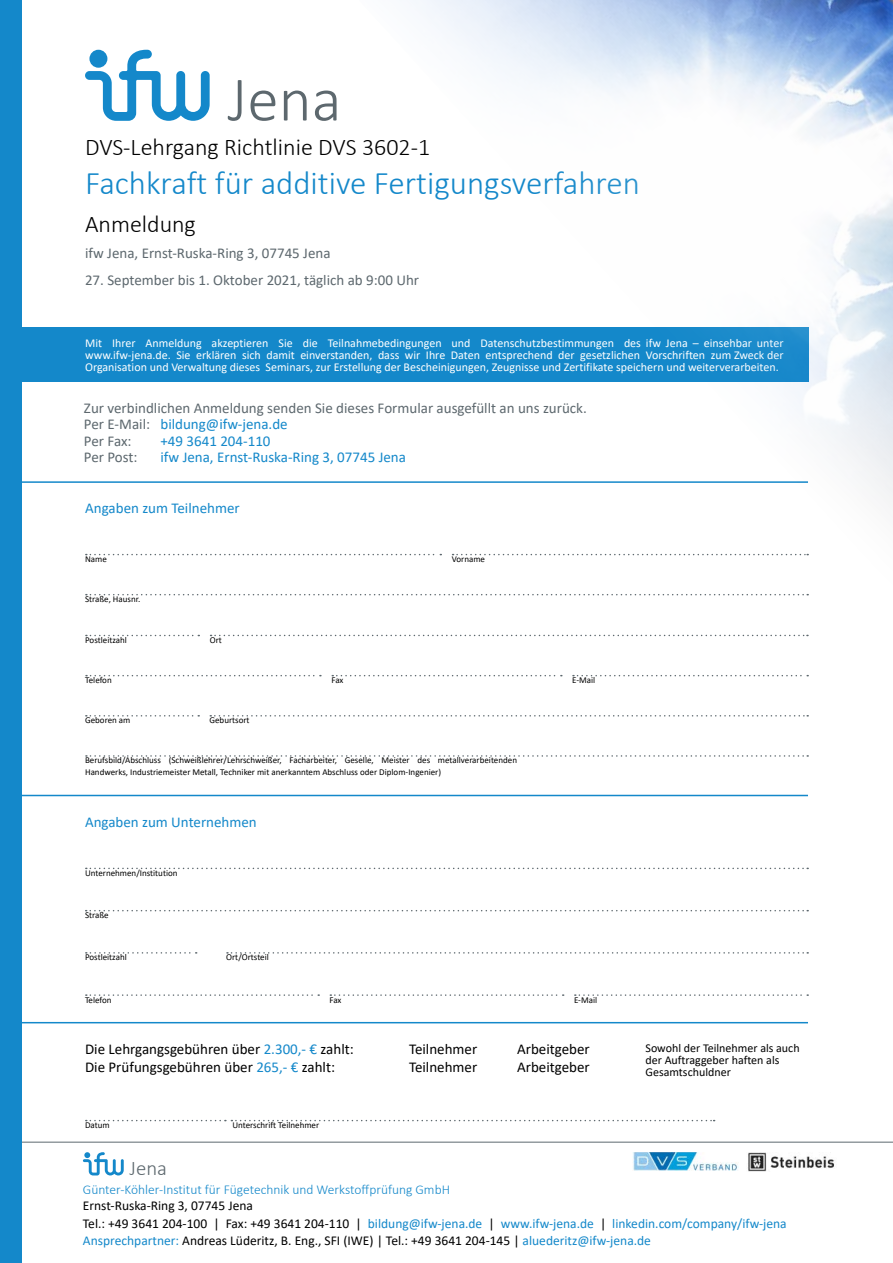
<style>
.page{position:relative;width:893px;height:1263px;background:#fff}
.page>*{position:absolute;margin:0;border:0;box-sizing:border-box;transform-origin:0 0}
.t1{font:300 63.45px "Calibri";color:#5d686e}
.t2{font:300 33px "Calibri";color:#1488ca}
.t3{font:300 24px "Calibri";color:#000}
.t4{font:300 20.85px "Calibri";color:#5d686e}
.t5{font:15px/16.5px "Calibri";color:#5d686e}
.t6{font:15px "Calibri";color:#000}
.t7{font:15px "Calibri";color:#1488ca}
.t8{font:13.5px/18px "Calibri";color:#000}
.t9{font:300 13.5px "Calibri";color:#1488ca}
.t10{font:12px/12px "Calibri";color:#fff;text-align:justify}
.t11{font:12px/12px "Calibri";color:#000}
.t12{font:9px/12px "Calibri";color:#000}
.s1{color:#1488ca}
</style>
<div class="page">
<svg style="left:86px;top:1120px;width:629px;height:1px"></svg>
<svg style="left:86px;top:910px;width:722px;height:1px"></svg>
<svg style="left:86px;top:952px;width:111px;height:1px"></svg>
<svg style="left:227px;top:952px;width:581px;height:1px"></svg>
<svg style="left:86px;top:994px;width:233px;height:2px"></svg>
<svg style="left:330px;top:994px;width:234px;height:2px"></svg>
<svg style="left:86px;top:868px;width:722px;height:1px"></svg>
<svg style="left:575px;top:994px;width:233px;height:2px"></svg>
<svg style="left:86px;top:554px;width:245px;height:1px"></svg>
<svg style="left:86px;top:594px;width:243px;height:1px"></svg>
<svg style="left:86px;top:635px;width:113px;height:1px"></svg>
<svg style="left:86px;top:715px;width:113px;height:1px"></svg>
<svg style="left:210px;top:715px;width:598px;height:1px"></svg>
<svg style="left:211px;top:635px;width:120px;height:1px"></svg>
<svg style="left:86px;top:675px;width:235px;height:1px"></svg>
<svg style="left:573px;top:675px;width:235px;height:1px"></svg>
<svg style="left:332px;top:675px;width:230px;height:1px"></svg>
<svg style="left:86px;top:755px;width:722px;height:2px"></svg>
<div style="left:0;top:328px;width:808px;height:54px;background:#1488ca"></div>
<hr style="left:0;top:1142px;width:893px;height:1px;background:#5d686e">
<svg style="left:83px;top:1152px;width:41px;height:23px"></svg>
<img style="left:633px;top:1152px;width:106px;height:18px">
<img style="left:748px;top:1153px;width:87px;height:18px">
<div style="left:0;top:0;width:21px;height:1263px;background:#1488ca"></div>
<svg style="left:85px;top:50px;width:125px;height:71px"></svg>
<hr style="left:10px;top:481px;width:798px;height:2px;background:#1488ca">
<hr style="left:10px;top:795px;width:798px;height:1px;background:#1488ca">
<hr style="left:10px;top:1022px;width:798px;height:1px;background:#1488ca">
<img style="left:331px;top:0;width:562px;height:637px">
<h1 class="t1" style="left:227px;top:60px;width:116px">Jena</h1>
<h3 class="t3" style="left:85px;top:132px;width:347px">DVS-Lehrgang Richtlinie DVS 3602-1</h3>
<h2 class="t2" style="left:85px;top:163px;width:556px">Fachkraft für additive Fertigungsverfahren</h2>
<h3 class="t3" style="left:85px;top:209px;width:112px">Anmeldung</h3>
<h3 class="t5" style="left:85px;top:245px;width:247px">ifw Jena, Ernst-Ruska-Ring 3, 07745 Jena</h3>
<h3 class="t5" style="left:85px;top:271px;width:336px">27. September bis 1. Oktober 2021, täglich ab 9:00 Uhr</h3>
<p class="t10" style="left:85px;top:337px;width:700px">Mit Ihrer Anmeldung akzeptieren Sie die Teilnahmebedingungen und Datenschutzbestimmungen des ifw Jena – einsehbar unter www.ifw-jena.de. Sie erklären sich damit einverstanden, dass wir Ihre Daten entsprechend der gesetzlichen Vorschriften zum Zweck der Organisation und Verwaltung dieses Seminars, zur Erstellung der Bescheinigungen, Zeugnisse und Zertifikate speichern und weiterverarbeiten.</p>
<h3 class="t5" style="left:84px;top:399px;width:504px">Zur verbindlichen Anmeldung senden Sie dieses Formular ausgefüllt an uns zurück.<br>Per E-Mail: <span class="s1">bildung@ifw-jena.de<br></span>Per Fax:</h3>
<h3 class="t7" style="left:160px;top:430px;width:112px">+49 3641 204-110</h3>
<h3 class="t5" style="left:84px;top:448px;width:55px">Per Post:</h3>
<h3 class="t7" style="left:160px;top:447px;width:247px">ifw Jena, Ernst-Ruska-Ring 3, 07745 Jena</h3>
<h3 class="t7" style="left:85px;top:498px;width:156px">Angaben zum Teilnehmer</h3>
<p class="t12" style="left:85px;top:553px;width:23px">Name</p>
<p class="t12" style="left:452px;top:553px;width:35px">Vorname</p>
<p class="t12" style="left:85px;top:593px;width:57px">Straße, Hausnr.</p>
<p class="t12" style="left:85px;top:634px;width:43px">Postleitzahl</p>
<p class="t12" style="left:210px;top:634px;width:14px">Ort</p>
<p class="t12" style="left:85px;top:674px;width:28px">Telefon</p>
<p class="t12" style="left:331px;top:674px;width:14px">Fax</p>
<p class="t12" style="left:572px;top:674px;width:25px">E-Mail</p>
<p class="t12" style="left:85px;top:714px;width:47px">Geboren am</p>
<p class="t12" style="left:209px;top:714px;width:42px">Geburtsort</p>
<p class="t12" style="left:85px;top:754px;width:433px">Berufsbild/Abschluss (Schweißlehrer/Lehrschweißer, Facharbeiter, Geselle, Meister des metallverarbeitenden<br>Handwerks, Industriemeister Metall, Techniker mit anerkanntem Abschluss oder Diplom-Ingenier)</p>
<h3 class="t7" style="left:85px;top:811px;width:173px">Angaben zum Unternehmen</h3>
<p class="t12" style="left:85px;top:867px;width:94px">Unternehmen/Institution</p>
<p class="t12" style="left:85px;top:909px;width:25px">Straße</p>
<p class="t12" style="left:85px;top:951px;width:43px">Postleitzahl</p>
<p class="t12" style="left:226px;top:951px;width:44px">Ort/Ortsteil</p>
<p class="t12" style="left:85px;top:993px;width:28px">Telefon</p>
<p class="t12" style="left:330px;top:993px;width:14px">Fax</p>
<p class="t12" style="left:574px;top:993px;width:25px">E-Mail</p>
<h3 class="t6" style="left:85px;top:1038px;width:270px">Die Lehrgangsgebühren über <span class="s1">2.300,- €</span> zahlt:</h3>
<h3 class="t6" style="left:409px;top:1038px;width:70px">Teilnehmer</h3>
<h3 class="t6" style="left:517px;top:1038px;width:74px">Arbeitgeber</h3>
<h3 class="t6" style="left:85px;top:1056px;width:252px">Die Prüfungsgebühren über <span class="s1">265,- €</span> zahlt:</h3>
<h3 class="t6" style="left:409px;top:1056px;width:70px">Teilnehmer</h3>
<h3 class="t6" style="left:517px;top:1056px;width:74px">Arbeitgeber</h3>
<p class="t12" style="left:85px;top:1119px;width:26px">Datum</p>
<p class="t12" style="left:232px;top:1119px;width:88px">Unterschrift Teilnehmer</p>
<h3 class="t4" style="left:130px;top:1155px;width:39px">Jena</h3>
<h3 class="t9" style="left:83px;top:1181px;width:369px">Günter-Köhler-Institut für Fügetechnik und Werkstoffprüfung GmbH</h3>
<h3 class="t11" style="left:645px;top:1041px;width:156px">Sowohl der Teilnehmer als auch der Auftraggeber haften als<br>Gesamtschuldner</h3>
<h3 class="t8" style="left:83px;top:1196px;width:705px">Ernst-Ruska-Ring 3, 07745 Jena<br>Tel.: +49 3641 204-100 | Fax: +49 3641 204-110 | <span class="s1">bildung@ifw-jena.de</span> | <span class="s1">www.ifw-jena.de</span> | <span class="s1">linkedin.com/company/ifw-jena</span></h3>
<h3 class="t8" style="left:83px;top:1231px;width:570px"><span class="s1">Ansprechpartner:</span> Andreas Lüderitz, B. Eng., SFI (IWE) | Tel.: +49 3641 204-145 | <span class="s1">aluederitz@ifw-jena.de</span></h3>
</div>
